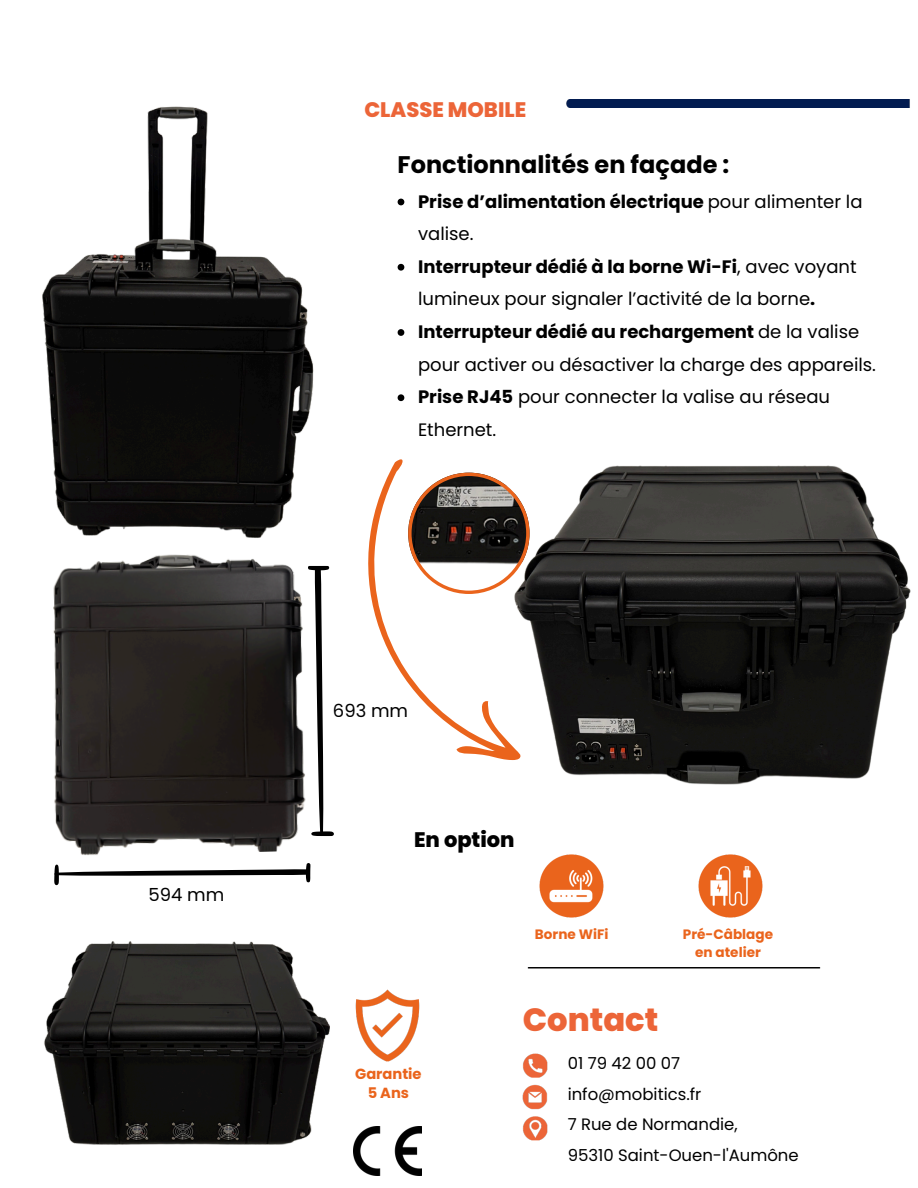
<style>
.page{position:relative;width:918px;height:1188px;background:#fff}
.page>*{position:absolute;margin:0;border:0;box-sizing:border-box;transform-origin:0 0}
.t1{font:800 32.25px "Poppins";color:#ec6538}
.t2{font:700 24px "Poppins";color:#000}
.t3{font:800 21px "Poppins";color:#ec6538}
.t4{font:800 21px "Poppins";color:#000}
.t5{font:18px/32.7px "Poppins";color:#000}
.t6{font:700 18px/32.7px "Poppins";color:#000}
.t7{font:16.5px/30.3px "Poppins";color:#000}
.t8{font:700 14.7px/19.2px "Poppins";color:#ea641c;text-align:center}
.t9{font:700 13.65px/18px "Poppins";color:#ea641c;text-align:center}
.s1{font-weight:400}
.s2{font-weight:700}
</style>
<div class="page">
<img style="left:527px;top:967px;width:294px;height:1px">
<div style="left:566px;top:100px;width:344px;height:8px;background:#021c51"></div>
<img style="left:354px;top:1127px;width:67px;height:48px">
<img style="left:355px;top:989px;width:65px;height:73px">
<img style="left:522px;top:1053px;width:26px;height:88px">
<img style="left:539px;top:854px;width:65px;height:64px">
<img style="left:698px;top:854px;width:65px;height:64px">
<img style="left:42px;top:106px;width:272px;height:432px">
<img style="left:512px;top:465px;width:399px;height:320px">
<svg style="left:368px;top:459px;width:153px;height:301px"></svg>
<svg style="left:408px;top:473px;width:122px;height:121px"></svg>
<img style="left:53px;top:554px;width:253px;height:301px">
<img style="left:44px;top:941px;width:285px;height:204px">
<svg style="left:54px;top:863px;width:256px;height:22px"></svg>
<svg style="left:398px;top:199px;width:6px;height:6px"></svg>
<svg style="left:398px;top:264px;width:6px;height:7px"></svg>
<svg style="left:398px;top:329px;width:6px;height:7px"></svg>
<svg style="left:398px;top:394px;width:6px;height:7px"></svg>
<svg style="left:308px;top:565px;width:26px;height:272px"></svg>
<h4 class="t5" style="left:149px;top:878px;width:77px">594 mm</h4>
<p class="t3" style="left:364px;top:95px;width:163px">CLASSE MOBILE</p>
<p class="t2" style="left:398px;top:147px;width:333px">Fonctionnalités en façade :</p>
<p class="t6" style="left:418px;top:185px;width:446px">Prise d’alimentation électrique <span class="s1">pour alimenter la valise.</span></p>
<p class="t5" style="left:418px;top:250px;width:440px"><span class="s2">Interrupteur dédié à la borne Wi-Fi</span>, avec voyant lumineux pour signaler l’activité de la borne<span class="s2">.</span></p>
<p class="t5" style="left:418px;top:315px;width:459px"><span class="s2">Interrupteur dédié au rechargement</span> de la valise pour activer ou désactiver la charge des appareils.</p>
<h5 class="t5" style="left:418px;top:381px;width:414px"><span class="s2">Prise RJ45</span> pour connecter la valise au réseau<br>Ethernet.</h5>
<p class="t5" style="left:333px;top:695px;width:77px">693 mm</p>
<p class="t4" style="left:414px;top:825px;width:102px">En option</p>
<p class="t9" style="left:535px;top:925px;width:75px">Borne WiFi</p>
<h2 class="t9" style="left:683px;top:925px;width:92px">Pré-Câblage en atelier</h2>
<p class="t1" style="left:523px;top:997px;width:137px">Contact</p>
<p class="t8" style="left:355px;top:1065px;width:68px">Garantie<br>5 Ans</p>
<p class="t7" style="left:568px;top:1049px;width:233px">01 79 42 00 07 info@mobitics.fr<br>7 Rue de Normandie,<br>95310 Saint-Ouen-l'Aumône</p>
</div>
